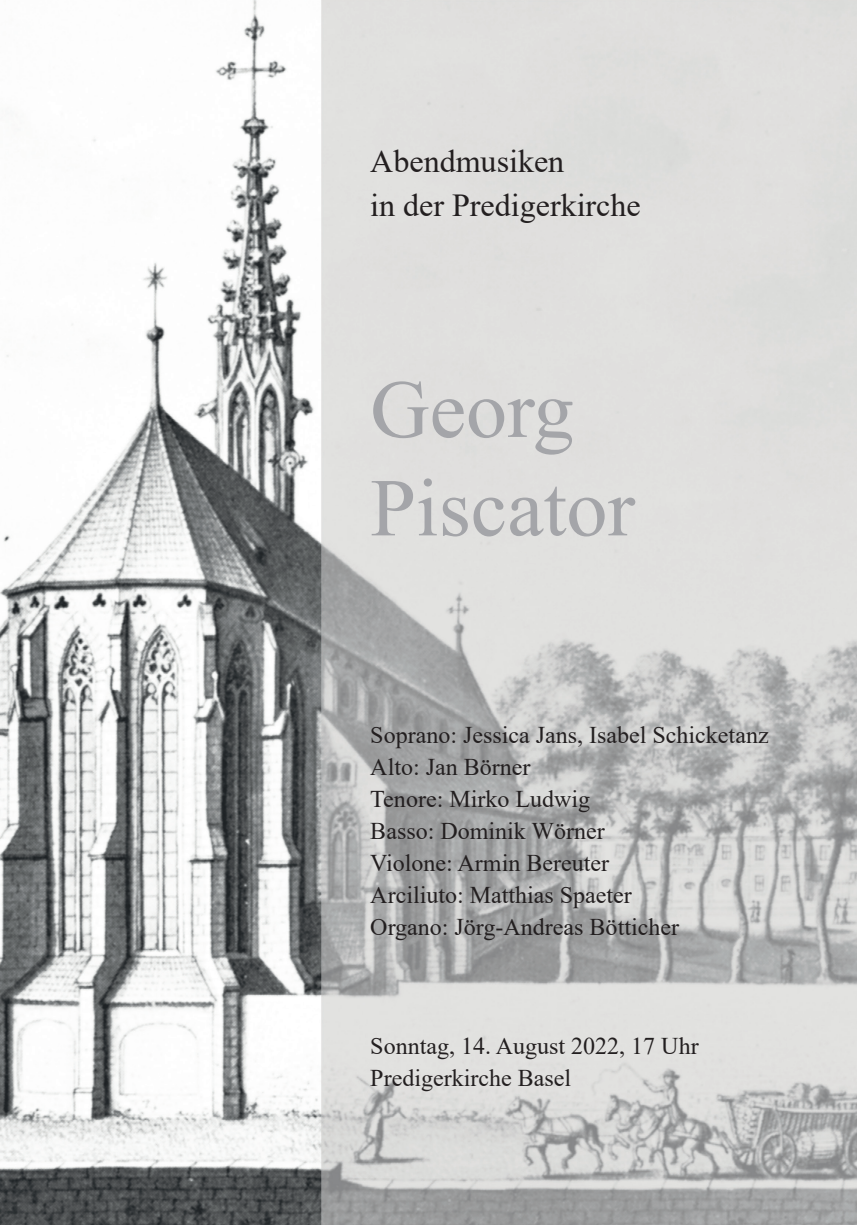
<style>
.page{position:relative;width:857px;height:1225px;background:#fff}
.page>*{position:absolute;margin:0;border:0;box-sizing:border-box;transform-origin:0 0}
.t1{font:82px/98.4px "Times New Roman";color:#a4a5a9}
.t2{font:32px/44px "Times New Roman";color:#231f20}
.t3{font:24px/32px "Times New Roman";color:#231f20}
</style>
<div class="page">
<img style="left:0;top:0;width:856px;height:1225px">
<h2 class="t2" style="left:370px;top:138px;width:272px">Abendmusiken<br>in der Predigerkirche</h2>
<h1 class="t1" style="left:370px;top:358px;width:266px">Georg<br>Piscator</h1>
<p class="t3" style="left:370px;top:718px;width:399px">Soprano: Jessica Jans, Isabel Schicketanz<br>Alto: Jan Börner<br>Tenore: Mirko Ludwig<br>Basso: Dominik Wörner<br>Violone: Armin Bereuter<br>Arciliuto: Matthias Spaeter<br>Organo: Jörg-Andreas Bötticher</p>
<p class="t3" style="left:370px;top:1029px;width:329px">Sonntag, 14. August 2022, 17 Uhr<br>Predigerkirche Basel</p>
</div>
